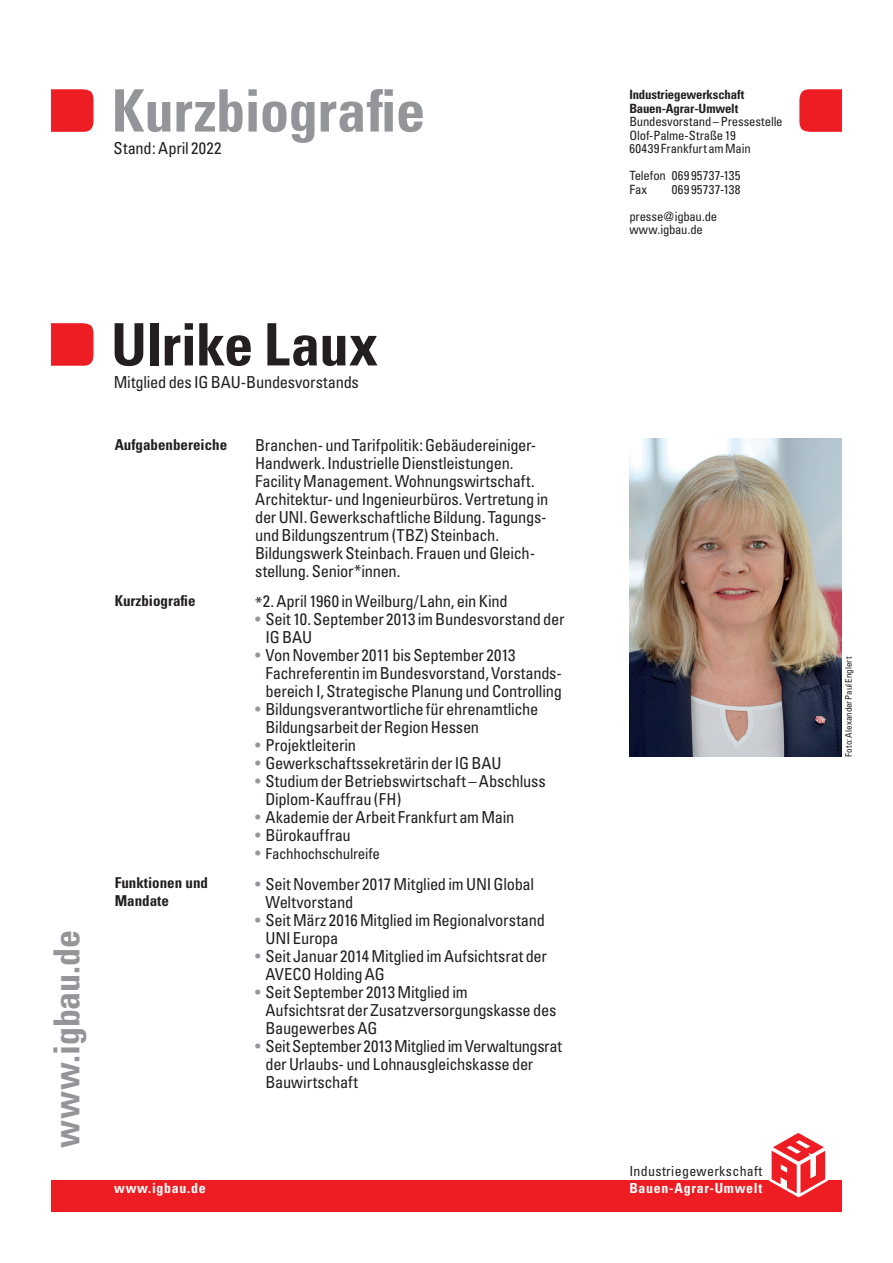
<style>
.page{position:relative;width:893px;height:1263px;background:#fff}
.page>*{position:absolute;margin:0;border:0;box-sizing:border-box;transform-origin:0 0}
.t1{font:700 condensed 58.5px "Univers";letter-spacing:-.005em;color:#939598}
.t2{font:700 condensed 58.5px "Univers";letter-spacing:-.015em;color:#231f20}
.t3{font:700 condensed 36px "Univers";letter-spacing:-.005em;color:#939598}
.t4{font:condensed 16.5px/18px "Univers";letter-spacing:-.015em;color:#231f20}
.t5{font:condensed 16.5px "Univers";letter-spacing:.005em;color:#231f20}
.t6{font:700 condensed 15px/18px "Univers";color:#231f20}
.t7{font:condensed 15px "Univers";letter-spacing:-.02em;color:#231f20}
.t8{font:700 condensed 13.95px "Univers";letter-spacing:.05em;color:#fff}
.t9{font:condensed 13.95px "Univers";letter-spacing:.025em;color:#231f20}
.t10{font:condensed 12.75px/13.5px "Univers";letter-spacing:-.015em;color:#231f20}
.t11{font:700 condensed 12.75px/13.5px "Univers";letter-spacing:-.015em;color:#231f20}
.t12{font:condensed 9px "Univers";color:#231f20}
.s1{color:#939598}
.s2{font-size:16.5px;color:#939598}
</style>
<div class="page">
<div style="left:51px;top:1180px;width:791px;height:32px;background:#ee1d23"></div>
<svg style="left:769px;top:1133px;width:59px;height:64px"></svg>
<svg style="left:51px;top:89px;width:43px;height:43px;background:#ee262c"></svg>
<svg style="left:51px;top:323px;width:43px;height:43px;background:#ee262c"></svg>
<svg style="left:799px;top:89px;width:43px;height:43px;background:#ee262c"></svg>
<img style="left:629px;top:438px;width:213px;height:319px">
<h1 class="t1" style="left:112px;top:75px;width:315px">Kurzbiografie</h1>
<p class="t5" style="left:114px;top:137px;width:110px">Stand: April 2022</p>
<p class="t11" style="left:629px;top:88px;width:117px">Industriegewerkschaft<br>Bauen-Agrar-Umwelt</p>
<p class="t10" style="left:629px;top:115px;width:155px">Bundesvorstand – Pressestelle<br>Olof-Palme-Straße 19<br>60439 Frankfurt am Main</p>
<p class="t10" style="left:629px;top:169px;width:113px">Telefon 069 95737-135<br>Fax</p>
<p class="t10" style="left:629px;top:176px;width:113px;line-height:27px;text-indent:43px">069 95737-138 presse@igbau.de</p>
<p class="t10" style="left:629px;top:223px;width:75px">www.igbau.de</p>
<h2 class="t3" style="left:45px;top:1148px;width:220px;rotate:-90deg">www.igbau.de</h2>
<h1 class="t2" style="left:111px;top:309px;width:269px">Ulrike Laux</h1>
<p class="t4" style="left:114px;top:373px;width:247px">Mitglied des IG BAU-Bundesvorstands</p>
<p class="t6" style="left:115px;top:435px;width:114px">Aufgabenbereiche</p>
<p class="t4" style="left:255px;top:436px;width:295px">Branchen- und Tarifpolitik: Gebäudereiniger-Handwerk. Industrielle Dienstleistungen.<br>Facility Management. Wohnungswirtschaft.<br>Architektur- und Ingenieurbüros. Vertretung in der UNI. Gewerkschaftliche Bildung. Tagungs&shy;und Bildungszentrum (TBZ) Steinbach.<br>Bildungswerk Steinbach. Frauen und Gleich&shy;stellung. Senior*innen.</p>
<p class="t6" style="left:115px;top:592px;width:82px">Kurzbiografie</p>
<p class="t4" style="left:255px;top:592px;width:254px">*2. April 1960 in Weilburg/Lahn, ein Kind</p>
<p class="t4" style="left:265px;top:610px;width:301px;text-indent:-10px"><span class="s1">•</span> Seit 10. September 2013 im Bundesvorstand der<br>IG BAU</p>
<p class="t4" style="left:265px;top:646px;width:298px;text-indent:-10px"><span class="s1">•</span> Von November 2011 bis September 2013<br>Fachreferentin im Bundesvorstand, Vorstands&shy;bereich I, Strategische Planung und Controlling</p>
<p class="t4" style="left:265px;top:700px;width:274px;text-indent:-10px"><span class="s1">•</span> Bildungsverantwortliche für ehrenamtliche<br>Bildungsarbeit der Region Hessen</p>
<p class="t4" style="left:255px;top:736px;width:103px"><span class="s1">•</span> Projektleiterin</p>
<p class="t4" style="left:255px;top:754px;width:248px"><span class="s1">•</span> Gewerkschaftssekretärin der IG BAU</p>
<p class="t4" style="left:265px;top:772px;width:282px;text-indent:-10px"><span class="s1">•</span> Studium der Betriebswirtschaft – Abschluss<br>Diplom-Kauffrau (FH)</p>
<p class="t4" style="left:255px;top:808px;width:261px"><span class="s1">•</span> Akademie der Arbeit Frankfurt am Main</p>
<p class="t4" style="left:255px;top:826px;width:97px"><span class="s1">•</span> Bürokauffrau</p>
<p class="t7" style="left:255px;top:844px;width:126px"><span class="s2">•</span> Fachhochschulreife</p>
<p class="t6" style="left:115px;top:874px;width:95px">Funktionen und<br>Mandate</p>
<p class="t4" style="left:265px;top:874px;width:270px;text-indent:-10px"><span class="s1">•</span> Seit November 2017 Mitglied im UNI Global<br>Weltvorstand</p>
<p class="t4" style="left:265px;top:910px;width:281px;text-indent:-10px"><span class="s1">•</span> Seit März 2016 Mitglied im Regionalvorstand<br>UNI Europa</p>
<p class="t4" style="left:265px;top:946px;width:283px;text-indent:-10px"><span class="s1">•</span> Seit Januar 2014 Mitglied im Aufsichtsrat der<br>AVECO Holding AG</p>
<p class="t4" style="left:265px;top:982px;width:292px;text-indent:-10px"><span class="s1">•</span> Seit September 2013 Mitglied im<br>Aufsichtsrat der Zusatzversorgungskasse des<br>Baugewerbes AG</p>
<p class="t4" style="left:265px;top:1036px;width:298px;text-indent:-10px"><span class="s1">•</span> Seit September 2013 Mitglied im Verwaltungsrat der Urlaubs- und Lohnausgleichskasse der<br>Bauwirtschaft</p>
<p class="t9" style="left:629px;top:1162px;width:134px">Industriegewerkschaft</p>
<p class="t8" style="left:114px;top:1179px;width:93px">www.igbau.de</p>
<p class="t8" style="left:629px;top:1179px;width:134px">Bauen-Agrar-Umwelt</p>
<p class="t12" style="left:843px;top:757px;width:102px;rotate:-90deg">Foto: Alexander Paul Englert</p>
</div>
